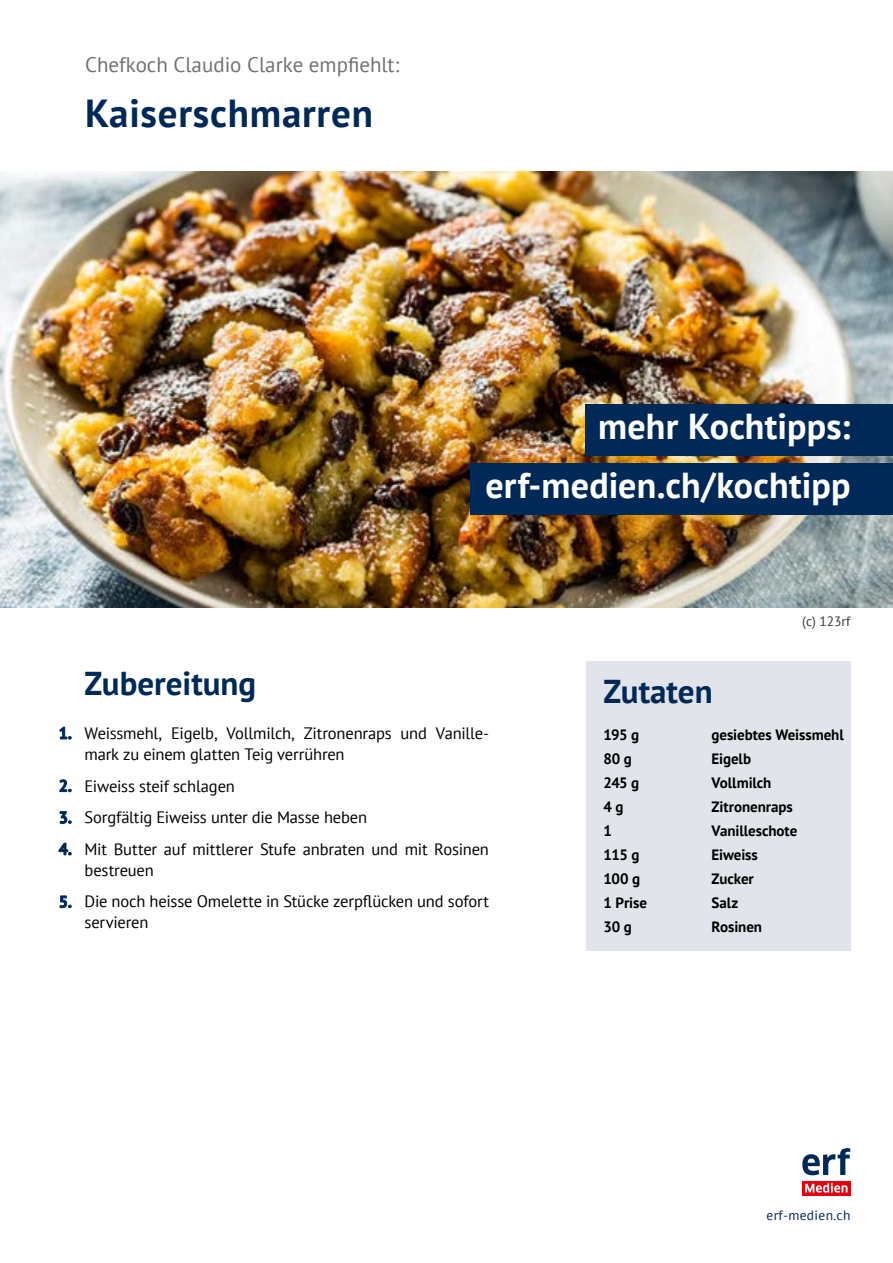
<style>
.page{position:relative;width:893px;height:1263px;background:#fff}
.page>*{position:absolute;margin:0;border:0;box-sizing:border-box;transform-origin:0 0}
.t1{font:700 39px "PT Sans";letter-spacing:.02em;color:#002958}
.t2{font:700 36px/59.6px "PT Sans";letter-spacing:.005em;color:#fff;text-align:right}
.t3{font:700 33px "PT Sans";color:#002958}
.t4{font:21px "PT Sans";color:#6f7070}
.t5{font:16.5px/21px "PT Sans";letter-spacing:-.01em;color:#000}
.t6{font:700 15px "PT Sans";letter-spacing:-.005em;color:#000}
.t7{font:13.5px "PT Sans";letter-spacing:.025em;color:#002958}
.t8{font:13.5px "PT Sans";color:#383937}
.s1{font-weight:700;color:#002958}
</style>
<div class="page">
<div style="left:586px;top:661px;width:264px;height:289px;background:#e1e5eb"></div>
<img style="left:0;top:172px;width:893px;height:435px">
<div style="left:470px;top:463px;width:423px;height:51px;background:#002958"></div>
<div style="left:586px;top:404px;width:307px;height:51px;background:#002958"></div>
<svg style="left:802px;top:1181px;width:48px;height:14px"></svg>
<svg style="left:805px;top:1183px;width:42px;height:9px"></svg>
<svg style="left:802px;top:1148px;width:48px;height:27px"></svg>
<p class="t4" style="left:85px;top:52px;width:316px">Chefkoch Claudio Clarke empfiehlt:</p>
<h1 class="t1" style="left:85px;top:88px;width:289px">Kaiserschmarren</h1>
<h2 class="t2" style="left:485px;top:396px;width:367px">mehr Kochtipps: erf-medien.ch/kochtipp</h2>
<p class="t8" style="left:802px;top:613px;width:50px">(c) 123rf</p>
<h3 class="t3" style="left:85px;top:661px;width:173px">Zubereitung</h3>
<p class="t5" style="left:85px;top:722px;width:406px;text-indent:-26px"><span class="s1">1.</span> Weissmehl, Eigelb, Vollmilch, Zitronenraps und Vanille&shy;mark zu einem glatten Teig verrühren</p>
<p class="t5" style="left:59px;top:775px;width:178px"><span class="s1">2.</span> Eiweiss steif schlagen</p>
<p class="t5" style="left:59px;top:806px;width:310px"><span class="s1">3.</span> Sorgfältig Eiweiss unter die Masse heben</p>
<p class="t5" style="left:85px;top:838px;width:406px;text-indent:-26px"><span class="s1">4.</span> Mit Butter auf mittlerer Stufe anbraten und mit Rosinen bestreuen</p>
<p class="t5" style="left:85px;top:891px;width:406px;text-indent:-26px"><span class="s1">5.</span> Die noch heisse Omelette in Stücke zerpflücken und sofort servieren</p>
<h3 class="t3" style="left:603px;top:670px;width:111px">Zutaten</h3>
<p class="t6" style="left:603px;top:725px;width:37px">195 g</p>
<p class="t6" style="left:711px;top:725px;width:134px">gesiebtes Weissmehl</p>
<p class="t6" style="left:603px;top:749px;width:30px">80 g</p>
<p class="t6" style="left:711px;top:749px;width:41px">Eigelb</p>
<p class="t6" style="left:603px;top:773px;width:37px">245 g</p>
<p class="t6" style="left:711px;top:773px;width:61px">Vollmilch</p>
<p class="t6" style="left:603px;top:797px;width:22px">4 g</p>
<p class="t6" style="left:711px;top:797px;width:83px">Zitronenraps</p>
<p class="t6" style="left:603px;top:821px;width:10px">1</p>
<p class="t6" style="left:712px;top:821px;width:87px">Vanilleschote</p>
<p class="t6" style="left:603px;top:845px;width:37px">115 g</p>
<p class="t6" style="left:711px;top:845px;width:48px">Eiweiss</p>
<p class="t6" style="left:603px;top:869px;width:38px">100 g</p>
<p class="t6" style="left:711px;top:869px;width:44px">Zucker</p>
<p class="t6" style="left:603px;top:893px;width:45px">1 Prise</p>
<p class="t6" style="left:711px;top:893px;width:28px">Salz</p>
<p class="t6" style="left:603px;top:917px;width:30px">30 g</p>
<p class="t6" style="left:711px;top:917px;width:52px">Rosinen</p>
<p class="t7" style="left:766px;top:1207px;width:85px">erf-medien.ch</p>
</div>
